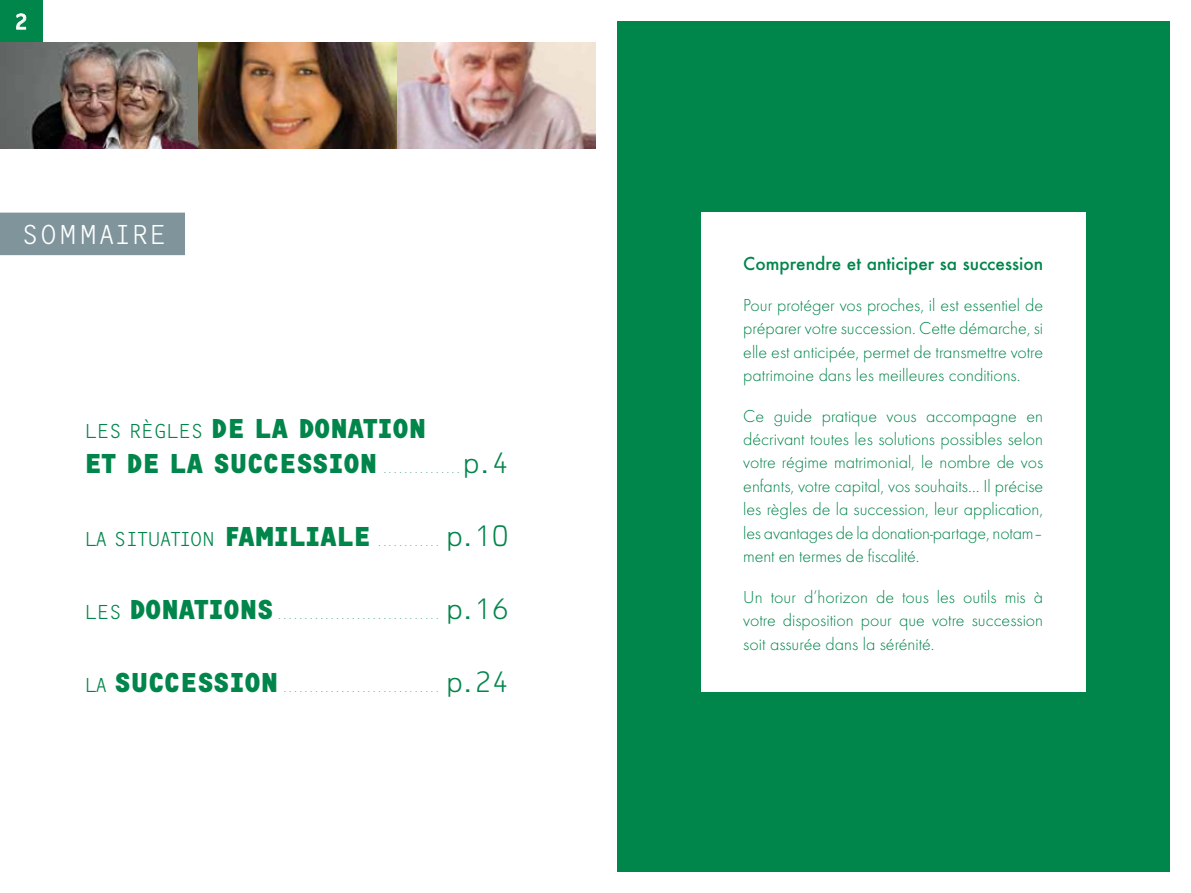
<style>
.page{position:relative;width:1191px;height:893px;background:#fff}
.page>*{position:absolute;margin:0;border:0;box-sizing:border-box;transform-origin:0 0}
.t1{font:700 28.5px/34.5px "OCRF";letter-spacing:-.05em;color:#00854a}
.t2{font:300 28.5px "OCRF";color:#00854a}
.t3{font:300 28.5px "OCRF";color:#fff}
.t4{font:300 21px "OCRF";letter-spacing:-.07em;color:#00854a}
.t5{font:21px "OCRF";color:#fff}
.t6{font:500 19.5px "Futura T";color:#00854a}
.t7{font:300 18px/23.4px "Futura T";color:#00854a;text-align:justify}
.t8{font:300 7.5px "OCRF";color:#00854a}
.s1{font-weight:300;font-size:21px}
.s2{font-weight:700;font-size:28.5px}
</style>
<div class="page">
<div style="left:0;top:213px;width:185px;height:42px;background:#7f949b"></div>
<div style="left:0;top:0;width:43px;height:43px;background:#00854a"></div>
<svg style="left:16px;top:13px;width:11px;height:17px"></svg>
<div style="left:617px;top:21px;width:552px;height:851px;background:#00854a"></div>
<div style="left:701px;top:213px;width:384px;height:479px;background:#fff"></div>
<img style="left:0;top:43px;width:595px;height:106px">
<p class="t5" style="left:15px;top:9px;width:15px">2</p>
<h1 class="t3" style="left:21px;top:217px;width:147px">SOMMAIRE</h1>
<h1 class="t1" style="left:84px;top:410px;width:344px"><span class="s1">LES RÈGLES</span> DE LA DONATION<br>ET DE LA SUCCESSION</h1>
<p class="t8" style="left:383px;top:466px;width:78px">...............</p>
<h1 class="t2" style="left:462px;top:446px;width:49px">P.4</h1>
<p class="t4" style="left:84px;top:526px;width:289px">LA S ITUATION <span class="s2">FAMILIALE</span></p>
<p class="t8" style="left:378px;top:539px;width:62px">............</p>
<h1 class="t2" style="left:445px;top:519px;width:65px">P.10</h1>
<h1 class="t1" style="left:84px;top:591px;width:192px"><span class="s1">LES</span> DONATIONS</h1>
<p class="t8" style="left:278px;top:612px;width:162px">...............................</p>
<h1 class="t2" style="left:445px;top:592px;width:65px">P.16</h1>
<h1 class="t1" style="left:84px;top:664px;width:196px"><span class="s1">LA</span> SUCCESSION</h1>
<p class="t8" style="left:283px;top:685px;width:157px">..............................</p>
<h1 class="t2" style="left:445px;top:665px;width:65px">P.24</h1>
<p class="t6" style="left:743px;top:252px;width:301px">Comprendre et anticiper sa succession</p>
<p class="t7" style="left:743px;top:293px;width:301px">Pour protéger vos proches, il est essentiel de préparer votre succession. Cette démarche, si elle est anticipée, permet de transmettre votre patrimoine dans les meilleures conditions.</p>
<p class="t7" style="left:743px;top:404px;width:301px">Ce guide pratique vous accompagne en décrivant toutes les solutions possibles selon votre régime matrimonial, le nombre de vos enfants, votre capital, vos souhaits… Il précise les règles de la succession, leur application, les avantages de la donation-partage, notam– ment en termes de fiscalité.</p>
<p class="t7" style="left:743px;top:585px;width:301px">Un tour d’horizon de tous les outils mis à votre disposition pour que votre succession soit assurée dans la sérénité.</p>
</div>
